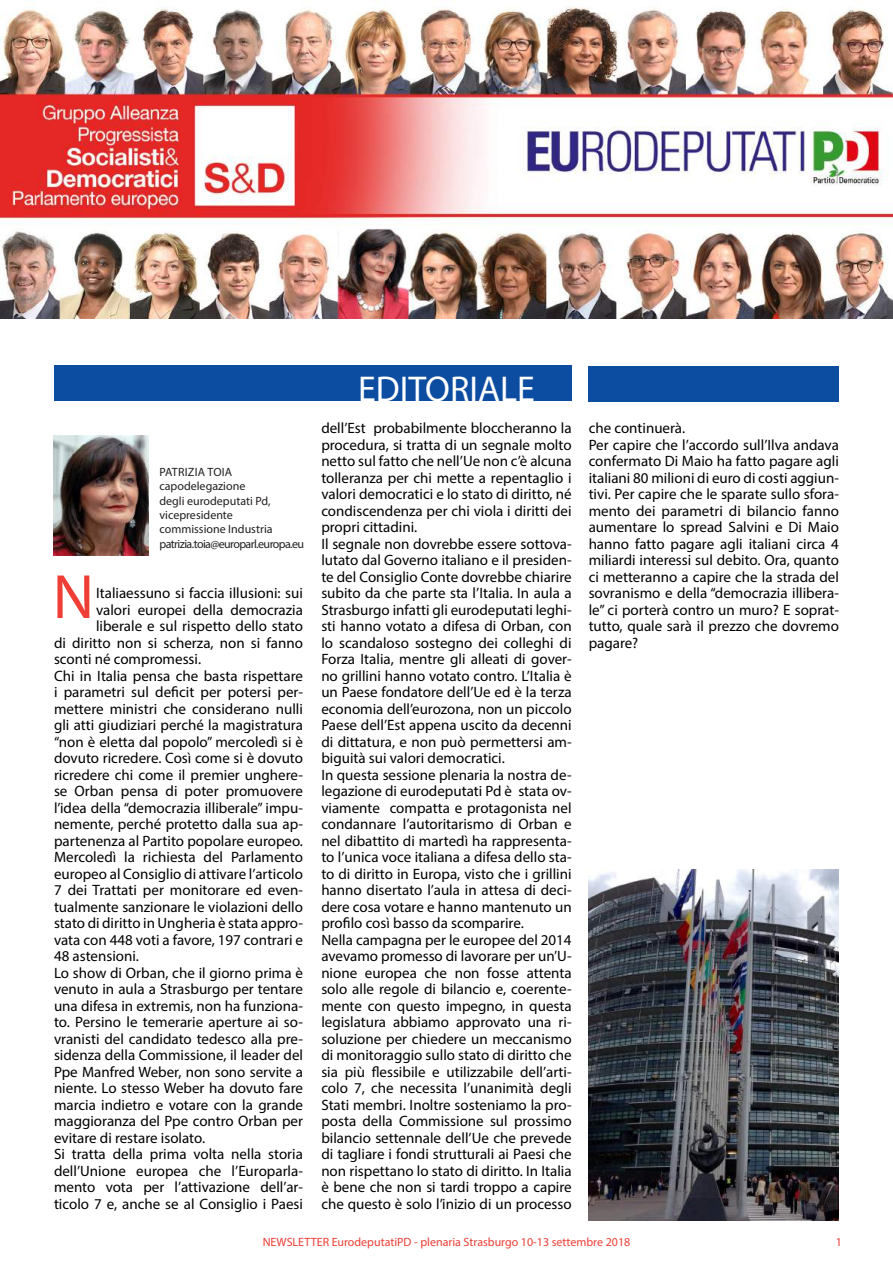
<style>
.page{position:relative;width:893px;height:1263px;background:#fff}
.page>*{position:absolute;margin:0;border:0;box-sizing:border-box;transform-origin:0 0}
.t1{font:63px "Myriad Pro";color:#ee3e35}
.t2{font:36px "Myriad Pro";color:#fff}
.t3{font:15px/16.5px "Myriad Pro";color:#000}
.t4{font:12px/14.4px "Myriad Pro";color:#231f20}
.t5{font:12px "Myriad Pro";color:#ee3e35}
</style>
<div class="page">
<div style="left:54px;top:365px;width:517px;height:35px;background:#0d4da1"></div>
<img style="left:54px;top:436px;width:95px;height:119px">
<div style="left:589px;top:366px;width:250px;height:35px;background:#0d4da1"></div>
<img style="left:0;top:0;width:893px;height:319px">
<img style="left:589px;top:870px;width:250px;height:350px">
<div style="left:202px;top:3px;width:70px;height:91px;background:#fff;opacity:.75"></div>
<h2 class="t2" style="left:358px;top:367px;width:178px">EDITORIALE</h2>
<p class="t3" style="left:321px;top:420px;width:252px">dell’Est probabilmente bloccheranno la procedura, si tratta di un segnale molto netto sul fatto che nell’Ue non c’è alcuna tolleranza per chi mette a repentaglio i valori democratici e lo stato di diritto, né condiscendenza per chi viola i diritti dei propri cittadini.<br>Il segnale non dovrebbe essere sottova&shy;lutato dal Governo italiano e il presiden&shy;te del Consiglio Conte dovrebbe chiarire subito da che parte sta l’Italia. In aula a Strasburgo infatti gli eurodeputati leghi&shy;sti hanno votato a difesa di Orban, con lo scandaloso sostegno dei colleghi di Forza Italia, mentre gli alleati di gover&shy;no grillini hanno votato contro. L’Italia è un Paese fondatore dell’Ue ed è la terza economia dell’eurozona, non un piccolo Paese dell’Est appena uscito da decenni di dittatura, e non può permettersi am&shy;biguità sui valori democratici.<br>In questa sessione plenaria la nostra de&shy;legazione di eurodeputati Pd è stata ov&shy;viamente compatta e protagonista nel condannare l’autoritarismo di Orban e nel dibattito di martedì ha rappresenta&shy;to l’unica voce italiana a difesa dello sta&shy;to di diritto in Europa, visto che i grillini hanno disertato l’aula in attesa di deci&shy;dere cosa votare e hanno mantenuto un profilo così basso da scomparire.<br>Nella campagna per le europee del 2014 avevamo promesso di lavorare per un’U&shy;nione europea che non fosse attenta solo alle regole di bilancio e, coerente&shy;mente con questo impegno, in questa legislatura abbiamo approvato una ri&shy;soluzione per chiedere un meccanismo di monitoraggio sullo stato di diritto che sia più flessibile e utilizzabile dell’arti&shy;colo 7, che necessita l’unanimità degli Stati membri. Inoltre sosteniamo la pro&shy;posta della Commissione sul prossimo bilancio settennale dell’Ue che prevede di tagliare i fondi strutturali ai Paesi che non rispettano lo stato di diritto. In Italia è bene che non si tardi troppo a capire che questo è solo l’inizio di un processo</p>
<p class="t5" style="left:263px;top:1235px;width:369px">NEWSLETTER EurodeputatiPD - plenaria Strasburgo 10-13 settembre 2018</p>
<p class="t5" style="left:836px;top:1234px;width:8px">1</p>
<p class="t3" style="left:589px;top:420px;width:252px">che continuerà.<br>Per capire che l’accordo sull’Ilva andava confermato Di Maio ha fatto pagare agli italiani 80 milioni di euro di costi aggiun&shy;tivi. Per capire che le sparate sullo sfora&shy;mento dei parametri di bilancio fanno aumentare lo spread Salvini e Di Maio hanno fatto pagare agli italiani circa 4 miliardi interessi sul debito. Ora, quanto ci metteranno a capire che la strada del sovranismo e della “democrazia illibera&shy;le” ci porterà contro un muro? E soprat&shy;tutto, quale sarà il prezzo che dovremo pagare?</p>
<p class="t4" style="left:159px;top:464px;width:146px">PATRIZIA TOIA capodelegazione<br>degli eurodeputati Pd, vicepresidente<br>commissione Industria patrizia.toia@europarl.europa.eu</p>
<p class="t3" style="left:96px;top:585px;width:208px">Italiaessuno si faccia illusioni: sui</p>
<p class="t3" style="left:96px;top:601px;width:209px">valori europei della democrazia</p>
<p class="t3" style="left:96px;top:618px;width:209px">liberale e sul rispetto dello stato</p>
<p class="t3" style="left:54px;top:634px;width:250px">di diritto non si scherza, non si fanno</p>
<p class="t3" style="left:54px;top:651px;width:149px">sconti né compromessi.</p>
<p class="t3" style="left:54px;top:667px;width:250px">Chi in Italia pensa che basta rispettare</p>
<p class="t3" style="left:54px;top:684px;width:250px">i parametri sul deficit per potersi per-</p>
<p class="t3" style="left:54px;top:700px;width:250px">mettere ministri che considerano nulli</p>
<p class="t3" style="left:54px;top:717px;width:251px">gli atti giudiziari perché la magistratura</p>
<p class="t3" style="left:54px;top:733px;width:251px">“non è eletta dal popolo” mercoledì si è</p>
<p class="t3" style="left:54px;top:750px;width:251px">dovuto ricredere. Così come si è dovuto</p>
<p class="t3" style="left:54px;top:766px;width:250px">ricredere chi come il premier unghere-</p>
<p class="t3" style="left:54px;top:783px;width:251px">se Orban pensa di poter promuovere</p>
<p class="t3" style="left:54px;top:799px;width:250px">l’idea della “democrazia illiberale” impu-</p>
<p class="t3" style="left:54px;top:816px;width:250px">nemente, perché protetto dalla sua ap-</p>
<p class="t3" style="left:54px;top:832px;width:251px">partenenza al Partito popolare europeo.</p>
<p class="t3" style="left:54px;top:849px;width:251px">Mercoledì la richiesta del Parlamento</p>
<p class="t3" style="left:54px;top:865px;width:250px">europeo al Consiglio di attivare l’articolo</p>
<p class="t3" style="left:54px;top:882px;width:250px">7 dei Trattati per monitorare ed even-</p>
<p class="t3" style="left:54px;top:898px;width:251px">tualmente sanzionare le violazioni dello</p>
<p class="t3" style="left:54px;top:915px;width:250px">stato di diritto in Ungheria è stata appro-</p>
<p class="t3" style="left:54px;top:931px;width:251px">vata con 448 voti a favore, 197 contrari e</p>
<p class="t3" style="left:54px;top:948px;width:87px">48 astensioni.</p>
<p class="t3" style="left:54px;top:964px;width:251px">Lo show di Orban, che il giorno prima è</p>
<p class="t3" style="left:54px;top:981px;width:251px">venuto in aula a Strasburgo per tentare</p>
<p class="t3" style="left:54px;top:997px;width:250px">una difesa in extremis, non ha funziona-</p>
<p class="t3" style="left:54px;top:1014px;width:250px">to. Persino le temerarie aperture ai so-</p>
<p class="t3" style="left:54px;top:1030px;width:250px">vranisti del candidato tedesco alla pre-</p>
<p class="t3" style="left:54px;top:1047px;width:251px">sidenza della Commissione, il leader del</p>
<p class="t3" style="left:54px;top:1063px;width:251px">Ppe Manfred Weber, non sono servite a</p>
<p class="t3" style="left:54px;top:1080px;width:251px">niente. Lo stesso Weber ha dovuto fare</p>
<p class="t3" style="left:54px;top:1096px;width:250px">marcia indietro e votare con la grande</p>
<p class="t3" style="left:54px;top:1113px;width:250px">maggioranza del Ppe contro Orban per</p>
<p class="t3" style="left:54px;top:1129px;width:153px">evitare di restare isolato.</p>
<p class="t3" style="left:54px;top:1146px;width:251px">Si tratta della prima volta nella storia</p>
<p class="t3" style="left:54px;top:1162px;width:250px">dell’Unione europea che l’Europarla-</p>
<p class="t3" style="left:54px;top:1179px;width:250px">mento vota per l’attivazione dell’ar-</p>
<p class="t3" style="left:54px;top:1195px;width:250px">ticolo 7 e, anche se al Consiglio i Paesi</p>
<h1 class="t1" style="left:53px;top:558px;width:43px">N</h1>
</div>
